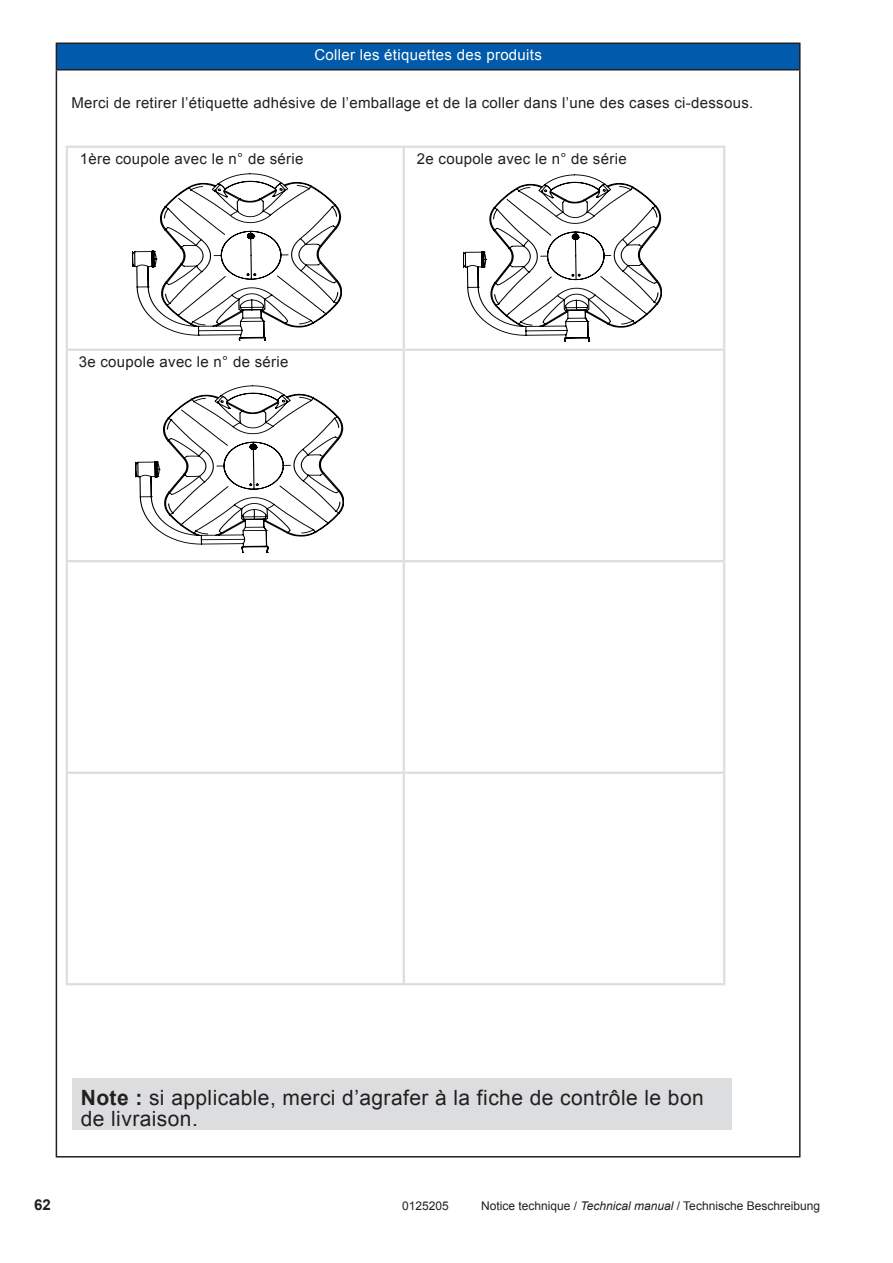
<style>
.page{position:relative;width:893px;height:1263px;background:#fff}
.page>*{position:absolute;margin:0;border:0;box-sizing:border-box;transform-origin:0 0}
.WARNING-roman_10_14p{font:21px/21px "Arial";letter-spacing:.02em;color:#231f20}
.COPY-roman_10_14pt{font:15px "Arial";letter-spacing:.02em;color:#231f20}
.COPY-roman_10_14pt-2{font:15px "Arial";letter-spacing:.02em;color:#fff}
.t1{font:700 15px "Arial";color:#231f20}
.t2{font:12px "Arial";color:#231f20}
.s1{font-weight:700}
.s2{font-style:italic}
</style>
<div class="page">
<div style="left:56px;top:43px;width:744px;height:27px;background:#015aaa"></div>
<hr style="left:56px;top:43px;width:744px;height:1px;background:#231f20">
<svg style="left:56px;top:44px;width:1px;height:25px"></svg>
<hr style="left:56px;top:69px;width:744px;height:2px;background:#231f20">
<hr style="left:56px;top:71px;width:1px;height:1085px;background:#231f20">
<hr style="left:56px;top:1156px;width:744px;height:1px;background:#231f20">
<svg style="left:799px;top:44px;width:1px;height:25px"></svg>
<hr style="left:799px;top:71px;width:1px;height:1085px;background:#231f20">
<hr style="left:66px;top:146px;width:338px;height:2px;background:#dcdddf">
<hr style="left:404px;top:146px;width:321px;height:2px;background:#dcdddf">
<hr style="left:403px;top:148px;width:2px;height:201px;background:#dcdddf">
<hr style="left:66px;top:349px;width:338px;height:2px;background:#dcdddf">
<hr style="left:404px;top:349px;width:321px;height:2px;background:#dcdddf">
<hr style="left:403px;top:351px;width:2px;height:209px;background:#dcdddf">
<hr style="left:66px;top:560px;width:338px;height:2px;background:#dcdddf">
<hr style="left:404px;top:560px;width:321px;height:2px;background:#dcdddf">
<hr style="left:403px;top:562px;width:2px;height:209px;background:#dcdddf">
<hr style="left:66px;top:771px;width:338px;height:3px;background:#dcdddf">
<hr style="left:404px;top:771px;width:321px;height:3px;background:#dcdddf">
<hr style="left:403px;top:774px;width:2px;height:209px;background:#dcdddf">
<hr style="left:66px;top:983px;width:338px;height:2px;background:#dcdddf">
<hr style="left:404px;top:983px;width:321px;height:2px;background:#dcdddf">
<hr style="left:66px;top:148px;width:2px;height:201px;background:#dcdddf">
<hr style="left:723px;top:148px;width:2px;height:201px;background:#dcdddf">
<hr style="left:66px;top:351px;width:2px;height:209px;background:#dcdddf">
<hr style="left:723px;top:351px;width:2px;height:209px;background:#dcdddf">
<hr style="left:66px;top:562px;width:2px;height:209px;background:#dcdddf">
<hr style="left:723px;top:562px;width:2px;height:209px;background:#dcdddf">
<hr style="left:66px;top:774px;width:2px;height:209px;background:#dcdddf">
<hr style="left:723px;top:774px;width:2px;height:209px;background:#dcdddf">
<svg style="left:132px;top:174px;width:210px;height:167px"></svg>
<svg style="left:463px;top:175px;width:199px;height:167px"></svg>
<svg style="left:135px;top:386px;width:209px;height:167px"></svg>
<div style="left:72px;top:1078px;width:660px;height:51px;background:#dcdddf"></div>
<p class="COPY-roman_10_14pt-2" style="left:314px;top:45px;width:229px">Coller les étiquettes des produits</p>
<p class="COPY-roman_10_14pt" style="left:71px;top:93px;width:683px">Merci de retirer l’étiquette adhésive de l’emballage et de la coller dans l’une des cases ci-dessous.</p>
<p class="COPY-roman_10_14pt" style="left:80px;top:149px;width:225px">1ère coupole avec le n° de série</p>
<p class="COPY-roman_10_14pt" style="left:417px;top:149px;width:211px">2e coupole avec le n° de série</p>
<p class="COPY-roman_10_14pt" style="left:79px;top:351px;width:211px">3e coupole avec le n° de série</p>
<p class="WARNING-roman_10_14p" style="left:81px;top:1087px;width:624px"><span class="s1">Note :</span> si applicable, merci d’agrafer à la fiche de contrôle le bon de livraison.</p>
<p class="t1" style="left:34px;top:1195px;width:18px">62</p>
<p class="t2" style="left:402px;top:1198px;width:48px">0125205</p>
<p class="t2" style="left:481px;top:1198px;width:340px">Notice technique / <span class="s2">Technical manual</span> / Technische Beschreibung</p>
</div>
